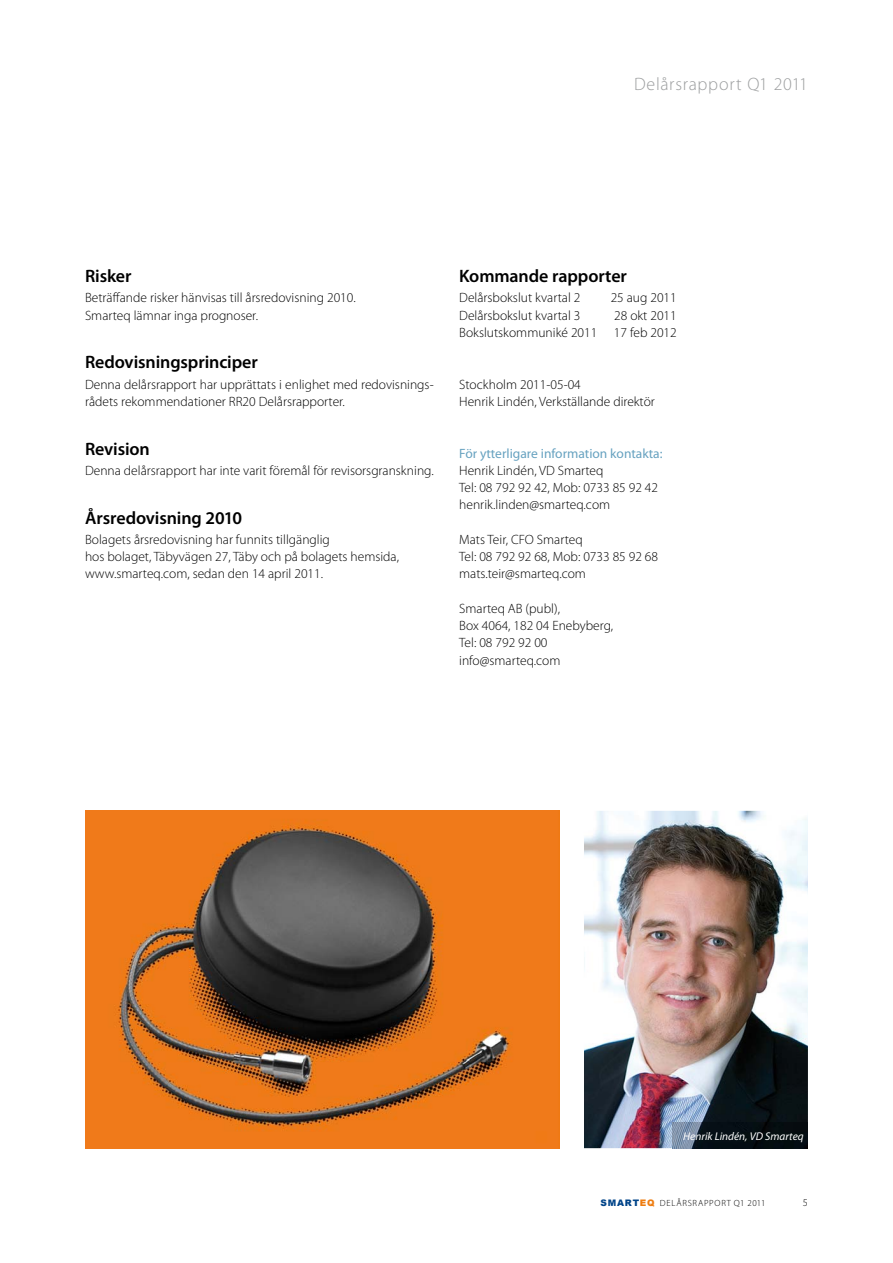
<style>
.page{position:relative;width:893px;height:1263px;background:#fff}
.page>*{position:absolute;margin:0;border:0;box-sizing:border-box;transform-origin:0 0}
.t1{font:600 18px "Myriad Pro";letter-spacing:-.005em;color:#000}
.t2{font:300 18px "Myriad Pro";letter-spacing:-.01em;color:#9c9e9f}
.t3{font:300 13.5px/17.2px "Myriad Pro";color:#000}
.t4{font:13.5px "Myriad Pro";color:#67a2c0}
.t5{font:italic 11.25px "Myriad Pro";color:#fff}
.t6{font:300 10.5px "Myriad Pro";color:#000}
.t7{font:300 9px "Myriad Pro";letter-spacing:.08em;color:#000}
.s1{font-family:"Arial";font-weight:900;color:#004489}
.s2{font-family:"Arial";font-weight:900;color:#ee7d11}
</style>
<div class="page">
<img style="left:86px;top:811px;width:473px;height:337px">
<img style="left:584px;top:811px;width:224px;height:337px">
<img style="left:673px;top:1123px;width:135px;height:25px">
<h1 class="t2" style="left:634px;top:73px;width:175px">Delårsrapport Q1 2011</h1>
<h1 class="t1" style="left:85px;top:265px;width:48px">Risker</h1>
<p class="t3" style="left:85px;top:289px;width:272px">Beträffande risker hänvisas till årsredovisning 2010. smarteq lämnar inga prognoser.</p>
<h1 class="t1" style="left:85px;top:351px;width:174px">Redovisningsprinciper</h1>
<p class="t3" style="left:85px;top:375px;width:350px">Denna delårsrapport har upprättats i enlighet med redovisnings&shy;rådets rekommendationer rr20 Delårsrapporter.</p>
<h1 class="t1" style="left:85px;top:437px;width:66px">Revision</h1>
<p class="t3" style="left:85px;top:462px;width:350px">Denna delårsrapport har inte varit föremål för revisorsgranskning.</p>
<h1 class="t1" style="left:85px;top:506px;width:159px">Årsredovisning 2010</h1>
<p class="t3" style="left:85px;top:531px;width:316px">Bolagets årsredovisning har funnits tillgänglig<br>hos bolaget, täbyvägen 27, täby och på bolagets hemsida, www.smarteq.com, sedan den 14 april 2011.</p>
<h1 class="t1" style="left:459px;top:265px;width:169px">Kommande rapporter</h1>
<p class="t3" style="left:459px;top:289px;width:123px">Delårsbokslut kvartal 2</p>
<p class="t3" style="left:611px;top:289px;width:68px">25 aug 2011</p>
<p class="t3" style="left:459px;top:306px;width:123px">Delårsbokslut kvartal 3</p>
<p class="t3" style="left:459px;top:306px;width:219px;text-align:right">28 okt 2011<br>Bokslutskommuniké 2011 17 feb 2012</p>
<p class="t3" style="left:459px;top:375px;width:197px">stockholm 2011-05-04<br>Henrik lindén, Verkställande direktör</p>
<p class="t4" style="left:459px;top:445px;width:205px">För ytterligare information kontakta:</p>
<p class="t3" style="left:459px;top:462px;width:200px">Henrik lindén, VD smarteq<br>tel: 08 792 92 42, Mob: 0733 85 92 42 henrik.linden@smarteq.com</p>
<p class="t3" style="left:459px;top:531px;width:200px">Mats teir, CFo smarteq<br>tel: 08 792 92 68, Mob: 0733 85 92 68 mats.teir@smarteq.com</p>
<p class="t3" style="left:459px;top:600px;width:155px">smarteq aB (publ),<br>Box 4064, 182 04 enebyberg, tel: 08 792 92 00 info@smarteq.com</p>
<p class="t5" style="left:683px;top:1129px;width:122px">Henrik Lindén, VD Smarteq</p>
<p class="t7" style="left:601px;top:1197px;width:166px"><span class="s1">SMART</span><span class="s2">EQ</span> Delårsrapport Q1 2011</p>
<p class="t6" style="left:803px;top:1196px;width:7px">5</p>
</div>
